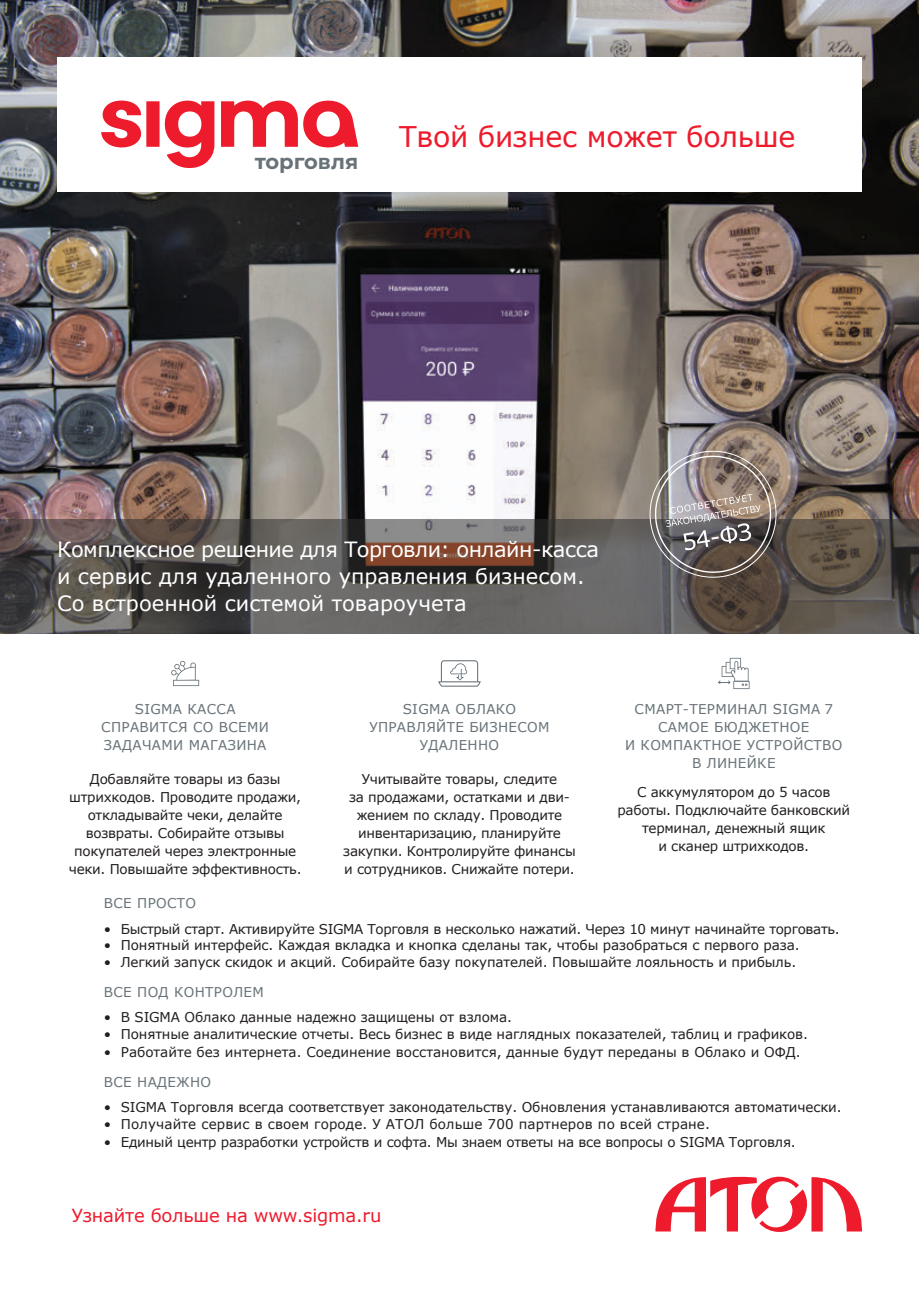
<style>
.page{position:relative;width:919px;height:1289px;background:#fff}
.page>*{position:absolute;margin:0;border:0;box-sizing:border-box;transform-origin:0 0}
.t1{font:28.5px "Verdana";letter-spacing:-.01em;color:#ee1b2d}
.t2{font:21px/27px "Verdana";color:#fff}
.t3{font:700 21px "Montserrat";color:#687379}
.t4{font:18px "Verdana";letter-spacing:-.01em;color:#ee1b2d}
.t5{font:13.5px/18px "Verdana";letter-spacing:-.02em;color:#231f20;text-align:center}
.t6{font:13.5px/18px "Verdana";letter-spacing:.025em;color:#687379;text-align:center}
.t7{font:13.5px "Verdana";color:#231f20}
.t8{font:13.5px "Verdana";letter-spacing:.01em;color:#231f20}
</style>
<div class="page">
<img style="left:0;top:0;width:918px;height:519px">
<svg style="left:655px;top:1176px;width:207px;height:56px"></svg>
<div style="left:57px;top:57px;width:804px;height:134px;background:#fff"></div>
<svg style="left:101px;top:101px;width:257px;height:67px"></svg>
<svg style="left:0;top:519px;width:918px;height:115px;background:#5b5450"></svg>
<svg style="left:718px;top:658px;width:31px;height:31px"></svg>
<svg style="left:171px;top:661px;width:28px;height:25px"></svg>
<svg style="left:438px;top:660px;width:42px;height:26px"></svg>
<svg style="left:645px;top:446px;width:135px;height:136px;background:#857b77"></svg>
<h2 class="t3" style="left:255px;top:146px;width:105px">торговля</h2>
<h1 class="t1" style="left:399px;top:117px;width:398px">Твой бизнес может больше</h1>
<h2 class="t2" style="left:57px;top:535px;width:543px">Комплексное решение для Торговли: онлайн-касса и сервис для удаленного управления бизнесом.<br>Со встроенной системой товароучета</h2>
<p class="t6" style="left:369px;top:700px;width:182px">SIGMA ОБЛАКО<br>УПРАВЛЯЙТЕ БИЗНЕСОМ<br>УДАЛЕННО</p>
<p class="t6" style="left:625px;top:700px;width:219px">СМАРТ-ТЕРМИНАЛ SIGMA 7<br>САМОЕ БЮДЖЕТНОЕ<br>И КОМПАКТНОЕ УСТРОЙСТВО<br>В ЛИНЕЙКЕ</p>
<p class="t6" style="left:101px;top:700px;width:169px">SIGMA КАССА<br>СПРАВИТСЯ СО ВСЕМИ<br>ЗАДАЧАМИ МАГАЗИНА</p>
<p class="t5" style="left:69px;top:770px;width:234px">Добавляйте товары из базы штрихкодов. Проводите продажи, откладывайте чеки, делайте возвраты. Собирайте отзывы покупателей через электронные чеки. Повышайте эффективность.</p>
<p class="t5" style="left:343px;top:770px;width:234px">Учитывайте товары, следите<br>за продажами, остатками и дви&shy;жением по складу. Проводите инвентаризацию, планируйте закупки. Контролируйте финансы и сотрудников. Снижайте потери.</p>
<p class="t5" style="left:617px;top:783px;width:234px">С аккумулятором до 5 часов работы. Подключайте банковский терминал, денежный ящик<br>и сканер штрихкодов.</p>
<p class="t6" style="left:104px;top:894px;width:94px">ВСЕ ПРОСТО</p>
<p class="t5" style="left:104px;top:919px;width:737px">• Быстрый старт. Активируйте SIGMA Торговля в несколько нажатий. Через 10 минут начинайте торговать.</p>
<p class="t5" style="left:104px;top:936px;width:697px">• Понятный интерфейс. Каждая вкладка и кнопка сделаны так, чтобы разобраться с первого раза.</p>
<p class="t5" style="left:104px;top:952px;width:694px">• Легкий запуск скидок и акций. Собирайте базу покупателей. Повышайте лояльность и прибыль.</p>
<p class="t6" style="left:104px;top:982px;width:161px">ВСЕ ПОД КОНТРОЛЕМ</p>
<p class="t5" style="left:104px;top:1008px;width:410px">• В SIGMA Облако данные надежно защищены от взлома.</p>
<p class="t5" style="left:104px;top:1024px;width:705px">• Понятные аналитические отчеты. Весь бизнес в виде наглядных показателей, таблиц и графиков.</p>
<p class="t7" style="left:104px;top:1042px;width:698px">• Работайте без интернета. Соединение восстановится, данные будут переданы в Облако и ОФД.</p>
<p class="t6" style="left:104px;top:1072px;width:109px">ВСЕ НАДЕЖНО</p>
<p class="t5" style="left:104px;top:1098px;width:739px">• SIGMA Торговля всегда соответствует законодательству. Обновления устанавливаются автоматически.</p>
<p class="t8" style="left:104px;top:1114px;width:607px">• Получайте сервис в своем городе. У АТОЛ больше 700 партнеров по всей стране.</p>
<p class="t5" style="left:104px;top:1132px;width:693px">• Единый центр разработки устройств и софта. Мы знаем ответы на все вопросы о SIGMA Торговля.</p>
<h3 class="t4" style="left:72px;top:1202px;width:311px">Узнайте больше на www.sigma.ru</h3>
</div>
